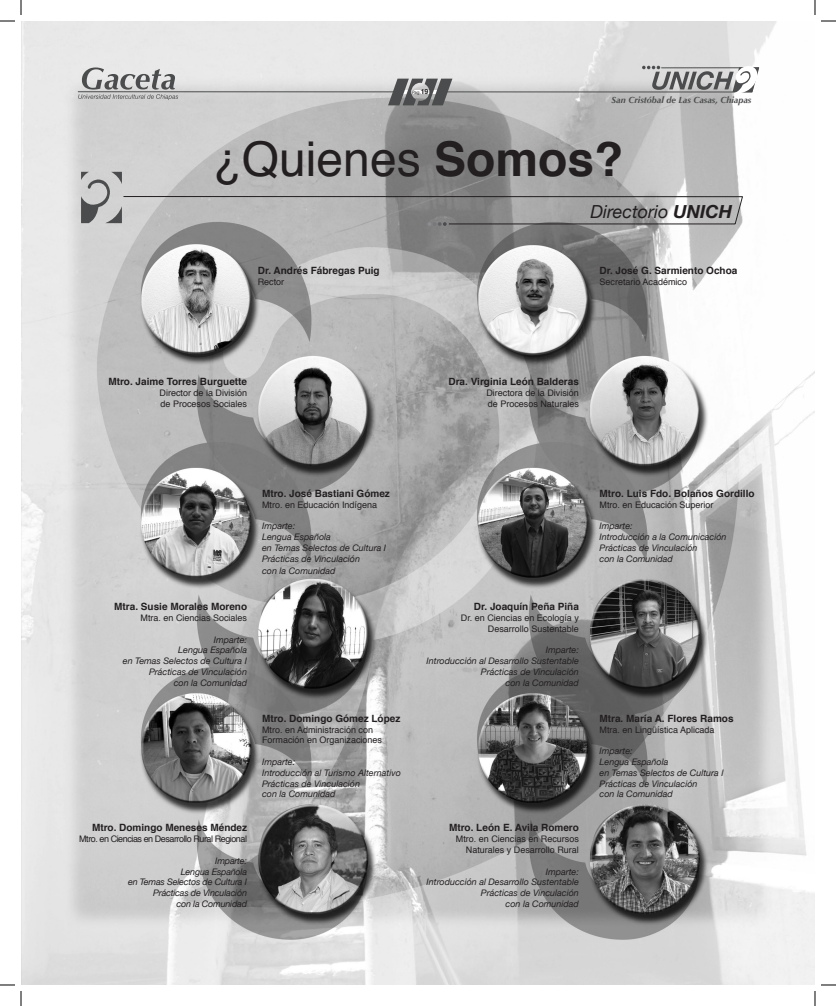
<style>
.page{position:relative;width:836px;height:1006px;background:#fff}
.page>*{position:absolute;margin:0;border:0;box-sizing:border-box;transform-origin:0 0}
.t1{font:48px "Helvetica";color:#231f20}
.t2{font:italic 18px "Helvetica Neue";color:#231f20}
.t3{font:700 10px "Helvetica";color:#231f20}
.t4{font:italic 9px/10.8px "Helvetica Neue";color:#231f20}
.t5{font:9px/10.8px "Helvetica";color:#231f20}
.t6{font:italic 9px/10.8px "Helvetica Neue";letter-spacing:-.02em;color:#231f20;text-align:right}
.t7{font:9px "Helvetica";letter-spacing:-.05em;color:#231f20}
.t8{font:italic 700 9px "Optima";color:#4b4c4d}
.t9{font:condensed 5px "Helvetica";color:#231f20}
.s1{font-weight:700;font-stretch:normal;font-size:7px}
.s2{font-weight:700}
</style>
<div class="page">
<img style="left:22px;top:21px;width:793px;height:964px">
<svg style="left:77px;top:66px;width:683px;height:39px;background:#c7c7c7"></svg>
<svg style="left:81px;top:172px;width:663px;height:54px;background:#a9a9a9"></svg>
<svg style="left:0;top:0;width:22px;height:1006px"></svg>
<svg style="left:814px;top:0;width:22px;height:22px"></svg>
<svg style="left:814px;top:984px;width:22px;height:22px"></svg>
<p class="t9" style="left:412px;top:90px;width:18px">Pag.<span class="s1">19</span></p>
<p class="t8" style="left:611px;top:95px;width:141px">San Cristóbal de Las Casas, Chiapas</p>
<h1 class="t1" style="left:212px;top:126px;width:412px">¿Quienes <span class="s2">Somos?</span></h1>
<p class="t3" style="left:258px;top:263px;width:123px">Dr. Andrés Fábregas Puig</p>
<p class="t5" style="left:258px;top:277px;width:28px">Rector</p>
<h2 class="t2" style="left:590px;top:201px;width:143px">Directorio <span class="s2">UNICH</span></h2>
<p class="t3" style="left:599px;top:263px;width:139px">Dr. José G. Sarmiento Ochoa</p>
<p class="t5" style="left:599px;top:277px;width:89px">Secretario Académico</p>
<p class="t3" style="left:108px;top:375px;width:140px">Mtro. Jaime Torres Burguette</p>
<p class="t5" style="left:160px;top:388px;width:89px">Director de la División de Procesos Sociales</p>
<p class="t3" style="left:448px;top:375px;width:132px">Dra. Virginia León Balderas</p>
<p class="t5" style="left:486px;top:388px;width:94px">Directora de la División de Procesos Naturales</p>
<p class="t3" style="left:114px;top:600px;width:134px">Mtra. Susie Morales Moreno</p>
<p class="t5" style="left:141px;top:613px;width:108px">Mtra. en Ciencias Sociales</p>
<p class="t4" style="left:123px;top:634px;width:126px;text-align:right">Imparte:<br>Lengua Española<br>en Temas Selectos de Cultura I<br>Prácticas de Vinculación<br>con la Comunidad</p>
<p class="t3" style="left:92px;top:821px;width:157px">Mtro. Domingo Meneses Méndez</p>
<p class="t7" style="left:79px;top:833px;width:169px">Mtro. en Ciencias en Desarrollo Rural Regional</p>
<p class="t6" style="left:128px;top:855px;width:120px">Imparte:<br>Lengua Española<br>en Temas Selectos de Cultura I<br>Prácticas de Vinculación<br>con la Comunidad</p>
<p class="t3" style="left:262px;top:486px;width:129px">Mtro. José Bastiani Gómez</p>
<p class="t5" style="left:262px;top:500px;width:117px">Mtro. en Educación Indígena</p>
<p class="t4" style="left:262px;top:520px;width:126px">Imparte:<br>Lengua Española<br>en Temas Selectos de Cultura I<br>Prácticas de Vinculación</p>
<p class="t4" style="left:262px;top:565px;width:75px">con la Comunidad</p>
<p class="t3" style="left:262px;top:711px;width:140px">Mtro. Domingo Gómez López</p>
<p class="t5" style="left:262px;top:724px;width:122px">Mtro. en Administración con<br>Formación en Organizaciones</p>
<p class="t4" style="left:262px;top:756px;width:140px">Imparte:<br>Introducción al Turismo Alternativo<br>Prácticas de Vinculación<br>con la Comunidad</p>
<p class="t3" style="left:474px;top:600px;width:107px">Dr. Joaquín Peña Piña</p>
<p class="t5" style="left:461px;top:613px;width:120px;text-align:right">Dr. en Ciencias en Ecología y<br>Desarrollo Sustentable</p>
<p class="t4" style="left:426px;top:645px;width:154px;text-align:right">Imparte:<br>Introducción al Desarrollo Sustentable<br>Prácticas de Vinculación<br>con la Comunidad</p>
<p class="t3" style="left:449px;top:821px;width:131px">Mtro. León E. Avila Romero</p>
<p class="t5" style="left:456px;top:834px;width:125px;text-align:right">Mtro. en Ciencias en Recursos<br>Naturales y Desarrollo Rural</p>
<p class="t4" style="left:426px;top:866px;width:154px;text-align:right">Imparte:<br>Introducción al Desarrollo Sustentable<br>Prácticas de Vinculación<br>con la Comunidad</p>
<p class="t3" style="left:599px;top:486px;width:157px">Mtro. Luis Fdo. Bolaños Gordillo</p>
<p class="t5" style="left:599px;top:500px;width:116px">Mtro. en Educación Superior</p>
<p class="t4" style="left:599px;top:520px;width:129px">Imparte:<br>Introducción a la Comunicación<br>Prácticas de Vinculación<br>con la Comunidad</p>
<p class="t3" style="left:599px;top:711px;width:136px">Mtra. María A. Flores Ramos</p>
<p class="t5" style="left:599px;top:724px;width:117px">Mtra. en Lingüística Aplicada</p>
<p class="t4" style="left:599px;top:745px;width:126px">Imparte:<br>Lengua Española<br>en Temas Selectos de Cultura I<br>Prácticas de Vinculación<br>con la Comunidad</p>
</div>
